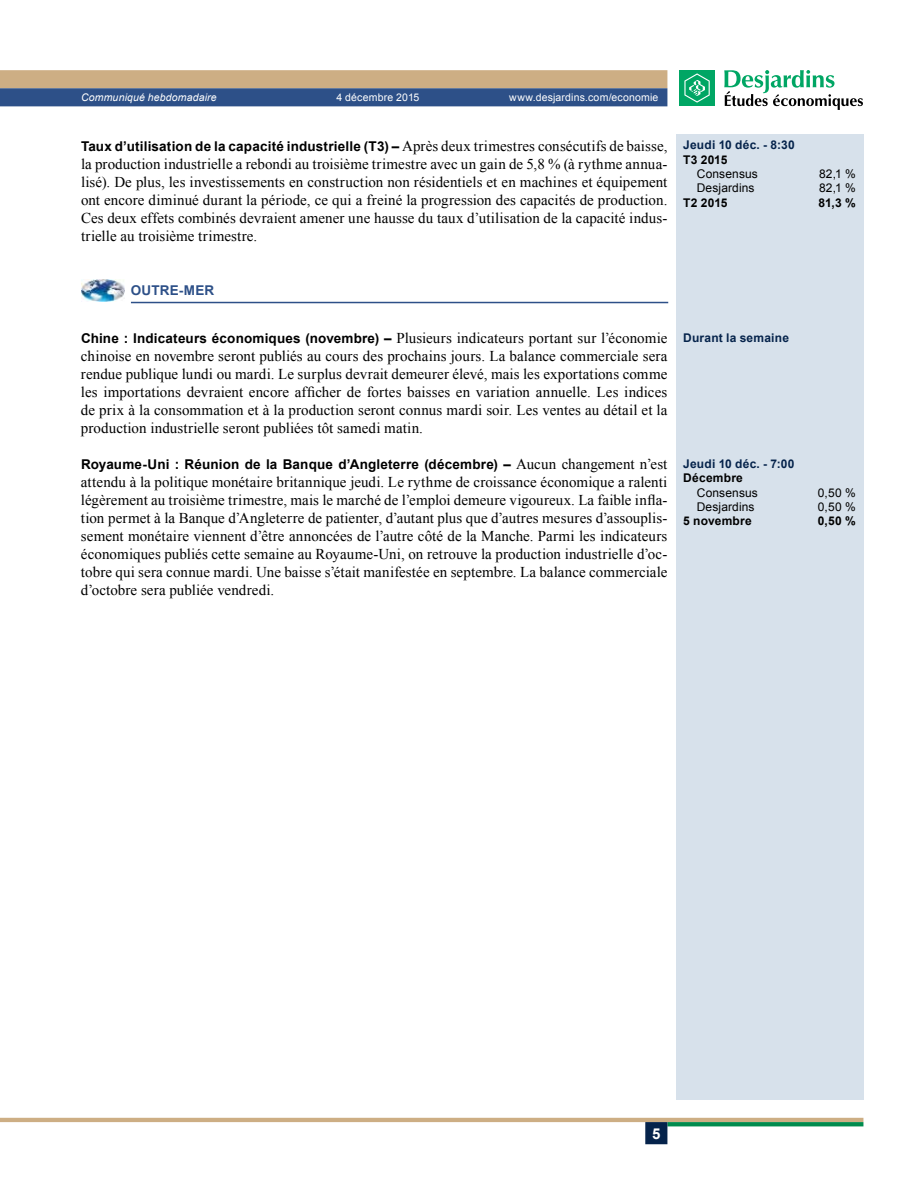
<style>
.page{position:relative;width:918px;height:1188px;background:#fff}
.page>*{position:absolute;margin:0;border:0;box-sizing:border-box;transform-origin:0 0}
.t1{font:15px/18px "Times New Roman";letter-spacing:.005em;color:#000;text-align:justify}
.t2{font:700 15px "Arial";color:#fff}
.t3{font:700 13.5px "Arial";letter-spacing:.015em;color:#000}
.t4{font:700 13.5px "Arial";letter-spacing:.015em;color:#2d5088}
.t5{font:12px "Arial";letter-spacing:.01em;color:#000}
.t6{font:700 12px "Arial";letter-spacing:.015em;color:#05234b}
.t7{font:700 12px "Arial";letter-spacing:.02em;color:#000}
.t8{font:10.5px "Arial";letter-spacing:.015em;color:#fff}
.t9{font:italic 10.5px "Arial";letter-spacing:.015em;color:#fff}
.s1{font-family:"Times New Roman";font-weight:400;font-size:15px}
.s2{font-family:"Arial";font-weight:700;font-size:13.5px}
</style>
<div class="page">
<svg style="left:0;top:70px;width:667px;height:36px;background:#7e8087"></svg>
<hr style="left:0;top:1118px;width:863px;height:4px;background:#cdae84">
<svg style="left:667px;top:1122px;width:196px;height:4px"></svg>
<div style="left:645px;top:1122px;width:22px;height:22px;background:#05234b;border:2px solid #05234b"></div>
<div style="left:679px;top:70px;width:36px;height:36px;background:#00a664"></div>
<svg style="left:684px;top:73px;width:26px;height:30px"></svg>
<svg style="left:724px;top:70px;width:139px;height:40px"></svg>
<hr style="left:131px;top:302px;width:537px;height:1px;background:#2d5088">
<img style="left:81px;top:280px;width:43px;height:21px">
<div style="left:676px;top:134px;width:187px;height:966px;background:#d7e1eb"></div>
<p class="t9" style="left:81px;top:91px;width:137px">Communiqué hebdomadaire</p>
<p class="t8" style="left:337px;top:91px;width:84px">4 décembre 2015</p>
<p class="t8" style="left:509px;top:91px;width:151px">www.desjardins.com/economie</p>
<p class="t3" style="left:81px;top:137px;width:588px">Taux d’utilisation de la capacité industrielle (T3) – <span class="s1">Après deux trimestres consécutifs de baisse,</span></p>
<p class="t1" style="left:81px;top:155px;width:588px">la production industrielle a rebondi au troisième trimestre avec un gain de 5,8 % (à rythme annua‑ lisé). De plus, les investissements en construction non résidentiels et en machines et équipement ont encore diminué durant la période, ce qui a freiné la progression des capacités de production.<br>Ces deux effets combinés devraient amener une hausse du taux d’utilisation de la capacité indus‑ trielle au troisième trimestre.</p>
<p class="t6" style="left:683px;top:137px;width:113px">Jeudi 10 déc. - 8:30</p>
<p class="t7" style="left:683px;top:151px;width:46px">T3 2015</p>
<p class="t5" style="left:697px;top:166px;width:63px">Consensus</p>
<p class="t5" style="left:819px;top:166px;width:38px">82,1 %</p>
<p class="t5" style="left:697px;top:180px;width:59px">Desjardins</p>
<p class="t5" style="left:819px;top:180px;width:38px">82,1 %</p>
<p class="t7" style="left:683px;top:195px;width:46px">T2 2015</p>
<p class="t7" style="left:819px;top:195px;width:39px">81,3 %</p>
<p class="t4" style="left:131px;top:281px;width:85px">Outre-mer</p>
<p class="t1" style="left:81px;top:328px;width:588px"><span class="s2">Chine : Indicateurs économiques (novembre) –</span> Plusieurs indicateurs portant sur l’économie chinoise en novembre seront publiés au cours des prochains jours. La balance commerciale sera rendue publique lundi ou mardi. Le surplus devrait demeurer élevé, mais les exportations comme les importations devraient encore afficher de fortes baisses en variation annuelle. Les indices de prix à la consommation et à la production seront connus mardi soir. Les ventes au détail et la production industrielle seront publiées tôt samedi matin.</p>
<p class="t3" style="left:81px;top:455px;width:588px">Royaume‑U ni : Réunion de la Banque d’Angleterre (décembre) – <span class="s1">Aucun changement n’est</span></p>
<p class="t1" style="left:81px;top:472px;width:588px">attendu à la politique monétaire britannique jeudi. Le rythme de croissance économique a ralenti légèrement au troisième trimestre, mais le marché de l’emploi demeure vigoureux. La faible infla‑ tion permet à la Banque d’Angleterre de patienter, d’autant plus que d’autres mesures d’assouplis‑ sement monétaire viennent d’être annoncées de l’autre côté de la Manche. Parmi les indicateurs économiques publiés cette semaine au Royaume‑Uni, on retrouve la production industrielle d’oc‑ tobre qui sera connue mardi. Une baisse s’était manifestée en septembre. La balance commerciale d’octobre sera publiée vendredi.</p>
<p class="t6" style="left:683px;top:329px;width:107px">Durant la semaine</p>
<p class="t6" style="left:683px;top:456px;width:113px">Jeudi 10 déc. - 7:00</p>
<p class="t7" style="left:683px;top:470px;width:61px">Décembre</p>
<p class="t5" style="left:697px;top:484px;width:63px">Consensus</p>
<p class="t5" style="left:818px;top:484px;width:39px">0,50 %</p>
<p class="t5" style="left:697px;top:499px;width:59px">Desjardins</p>
<p class="t5" style="left:818px;top:499px;width:39px">0,50 %</p>
<p class="t7" style="left:683px;top:513px;width:70px">5 novembre</p>
<p class="t7" style="left:818px;top:513px;width:39px">0,50 %</p>
<p class="t2" style="left:652px;top:1123px;width:10px">5</p>
</div>
